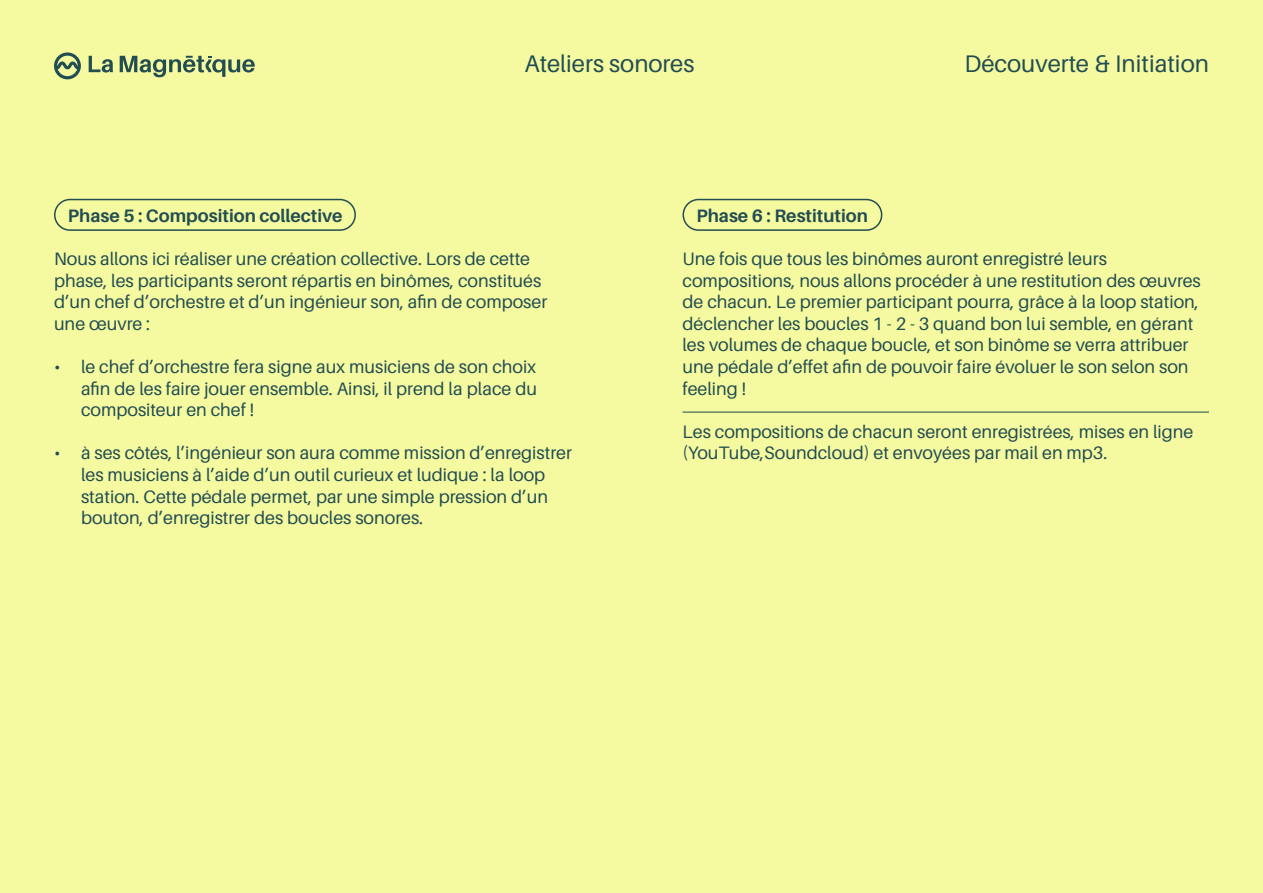
<style>
.page{position:relative;width:1263px;height:893px;background:#f5faa0}
.page>*{position:absolute;margin:0;border:0;box-sizing:border-box;transform-origin:0 0}
.t1{font:24px "Aileron";color:#224d52}
.t2{font:18px/21.6px "Aileron";color:#224d52}
.t3{font:700 18px "Aileron";color:#224d52}
</style>
<div class="page">
<div style="left:54px;top:199px;width:302px;height:32px;border:2px solid #224d52;border-radius:15px"></div>
<div style="left:682px;top:199px;width:200px;height:32px;border:2px solid #224d52;border-radius:15px"></div>
<hr style="left:682px;top:412px;width:527px;height:1px;background:#224d52">
<svg style="left:89px;top:56px;width:24px;height:17px"></svg>
<svg style="left:120px;top:56px;width:135px;height:21px"></svg>
<svg style="left:54px;top:52px;width:27px;height:27px"></svg>
<h1 class="t1" style="left:525px;top:51px;width:171px">Ateliers sonores</h1>
<h1 class="t1" style="left:964px;top:51px;width:246px">Découverte &amp; Initiation</h1>
<p class="t3" style="left:68px;top:205px;width:276px">Phase 5 : Composition collective</p>
<p class="t2" style="left:54px;top:248px;width:495px">Nous allons ici réaliser une création collective. Lors de cette phase, les participants seront répartis en binômes, constitués d’un chef d’orchestre et d’un ingénieur son, afin de composer une œuvre :</p>
<p class="t2" style="left:81px;top:356px;width:458px;text-align:justify;text-indent:-27px">• le chef d’orchestre fera signe aux musiciens de son choix afin de les faire jouer ensemble. Ainsi, il prend la place du compositeur en chef !</p>
<p class="t2" style="left:81px;top:442px;width:492px;text-indent:-27px">• à ses côtés, l’ingénieur son aura comme mission d’enregistrer les musiciens à l’aide d’un outil curieux et ludique : la loop station. Cette pédale permet, par une simple pression d’un bouton, d’enregistrer des boucles sonores.</p>
<p class="t3" style="left:696px;top:205px;width:173px">Phase 6 : Restitution</p>
<p class="t2" style="left:682px;top:248px;width:520px">Une fois que tous les binômes auront enregistré leurs compositions, nous allons procéder à une restitution des œuvres de chacun. Le premier participant pourra, grâce à la loop station, déclencher les boucles 1 - 2 - 3 quand bon lui semble, en gérant les volumes de chaque boucle, et son binôme se verra attribuer une pédale d’effet afin de pouvoir faire évoluer le son selon son feeling !</p>
<p class="t2" style="left:682px;top:421px;width:512px">Les compositions de chacun seront enregistrées, mises en ligne (YouTube,Soundcloud) et envoyées par mail en mp3.</p>
</div>
